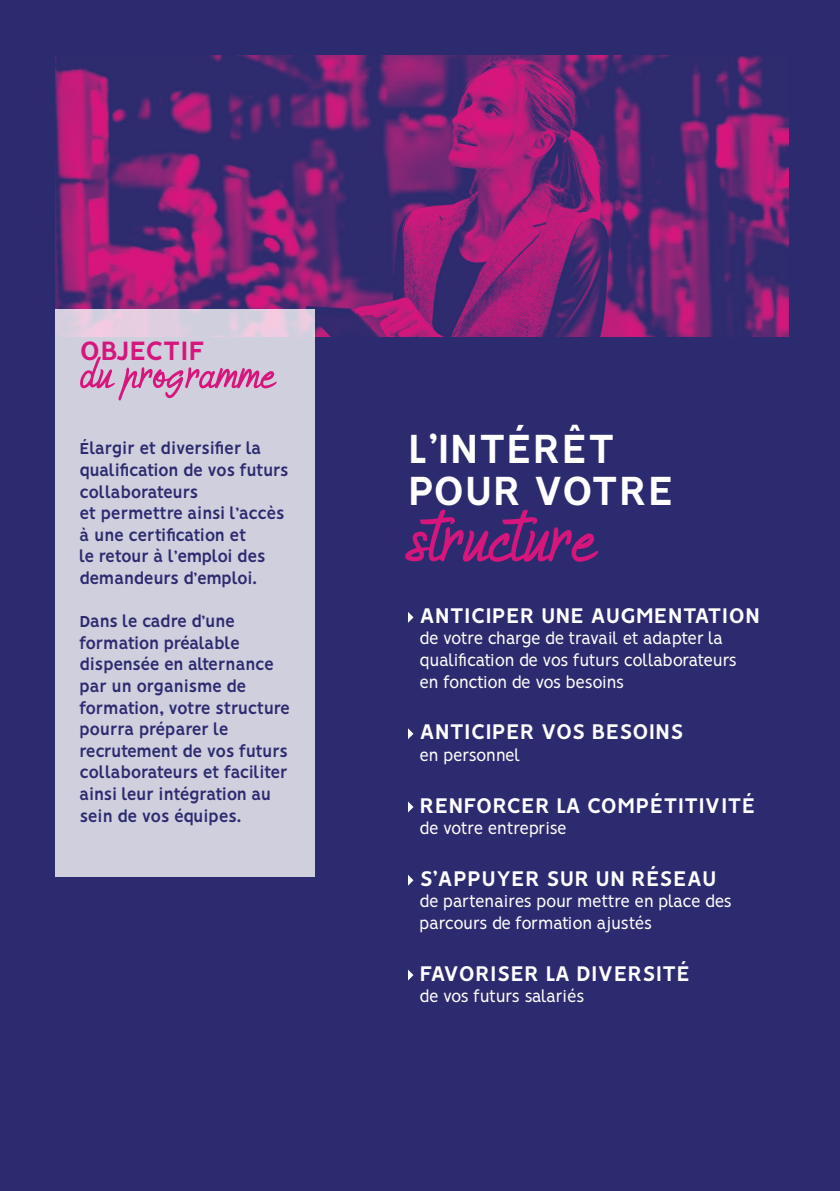
<style>
.page{position:relative;width:840px;height:1191px;background:#fff}
.page>*{position:absolute;margin:0;border:0;box-sizing:border-box;transform-origin:0 0}
.t1{font:82px "Humienly Demo";letter-spacing:.005em;color:#d7167d}
.t2{font:50px "Humienly Demo";color:#d7167d}
.t3{font:700 46px "Vision";color:#fff}
.t4{font:700 30px "Vision";color:#d7167d}
.t5{font:700 24px "Vision";color:#fff}
.t6{font:700 18px/21.6px "Vision";letter-spacing:-.03em;color:#2d2b6f}
.t7{font:18px/21.6px "Vision";letter-spacing:-.03em;color:#fff}
.t8{font:700 18px "Vision";color:#2d2b6f}
</style>
<div class="page">
<div style="left:0;top:0;width:839px;height:1191px;background:#2d2b6f"></div>
<img style="left:55px;top:55px;width:733px;height:282px">
<svg style="left:408px;top:612px;width:5px;height:11px"></svg>
<svg style="left:408px;top:728px;width:5px;height:11px"></svg>
<svg style="left:408px;top:801px;width:5px;height:11px"></svg>
<svg style="left:408px;top:875px;width:5px;height:10px"></svg>
<svg style="left:408px;top:969px;width:5px;height:11px"></svg>
<div style="left:55px;top:309px;width:259px;height:567px;background:#d0cfde"></div>
<p class="t4" style="left:79px;top:333px;width:127px">OBJECTIF</p>
<p class="t2" style="left:79px;top:349px;width:197px">du programme</p>
<p class="t8" style="left:79px;top:438px;width:184px">Élargir et diversifier la</p>
<p class="t6" style="left:79px;top:461px;width:210px">qualification de vos futurs collaborateurs</p>
<p class="t6" style="left:79px;top:504px;width:207px">et permettre ainsi l’accès à une certification et<br>le retour à l’emploi des demandeurs d’emploi.</p>
<p class="t6" style="left:79px;top:612px;width:157px">Dans le cadre d’une</p>
<p class="t6" style="left:79px;top:634px;width:196px">formation préalable dispensée en alternance</p>
<p class="t6" style="left:79px;top:677px;width:168px">par un organisme de</p>
<p class="t6" style="left:79px;top:699px;width:212px">formation, votre structure pourra préparer le recrutement de vos futurs collaborateurs et faciliter ainsi leur intégration au sein de vos équipes.</p>
<p class="t3" style="left:408px;top:422px;width:208px">L’INTÉRÊT</p>
<p class="t3" style="left:408px;top:464px;width:267px">POUR VOTRE</p>
<p class="t1" style="left:408px;top:498px;width:190px">structure</p>
<p class="t5" style="left:419px;top:601px;width:342px">ANTICIPER UNE AUGMENTATION</p>
<p class="t7" style="left:419px;top:629px;width:319px">de votre charge de travail et adapter la qualification de vos futurs collaborateurs en fonction de vos besoins</p>
<p class="t5" style="left:419px;top:717px;width:266px">ANTICIPER VOS BESOINS</p>
<p class="t7" style="left:419px;top:746px;width:102px">en personnel</p>
<p class="t5" style="left:419px;top:791px;width:337px">RENFORCER LA COMPÉTITIVITÉ</p>
<p class="t7" style="left:419px;top:819px;width:149px">de votre entreprise</p>
<p class="t5" style="left:419px;top:864px;width:298px">S’APPUYER SUR UN RÉSEAU</p>
<p class="t7" style="left:419px;top:892px;width:314px">de partenaires pour mettre en place des parcours de formation ajustés</p>
<p class="t5" style="left:419px;top:959px;width:272px">FAVORISER LA DIVERSITÉ</p>
<p class="t7" style="left:419px;top:987px;width:166px">de vos futurs salariés</p>
</div>
